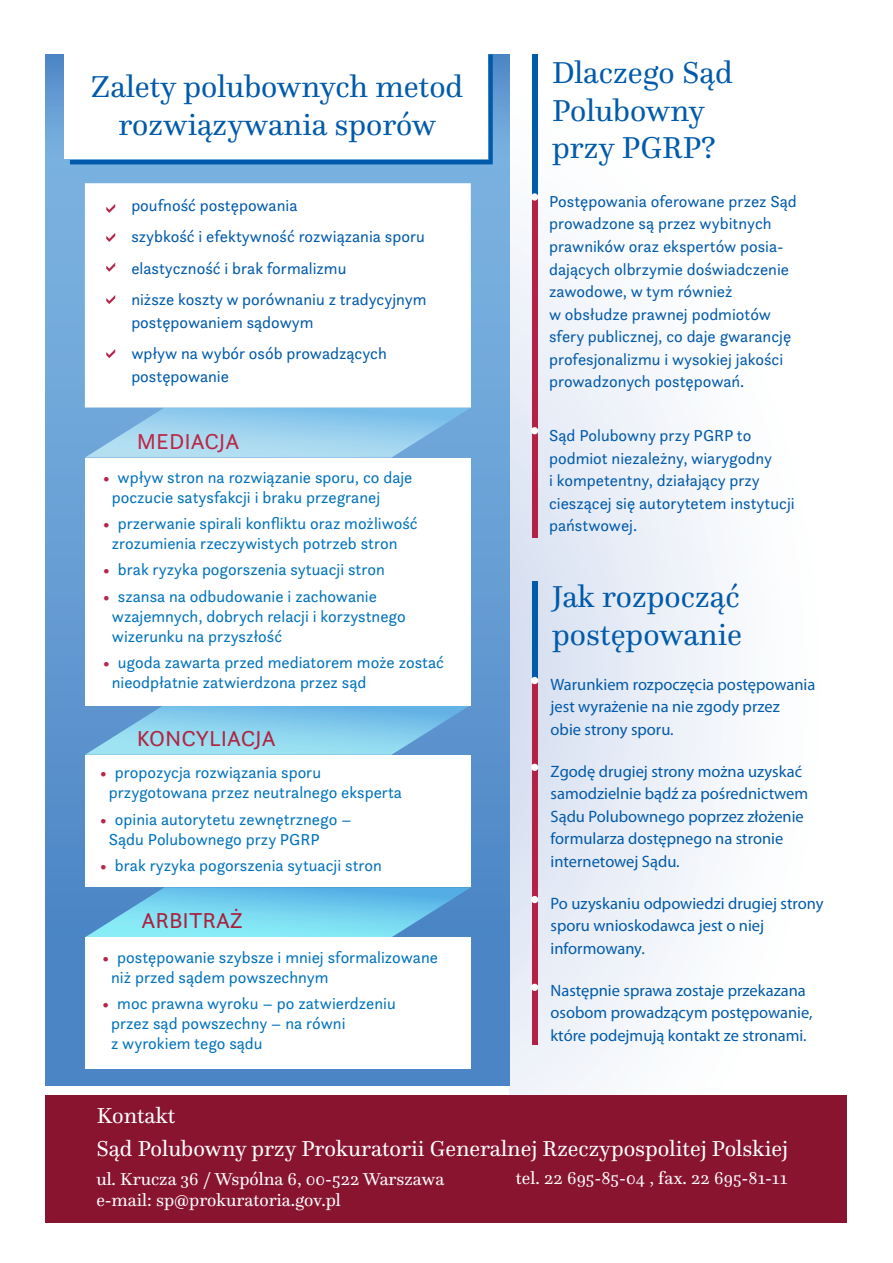
<style>
.page{position:relative;width:893px;height:1263px;background:#fff}
.page>*{position:absolute;margin:0;border:0;box-sizing:border-box;transform-origin:0 0}
.t1{font:31.5px/37.8px "Questa";color:#015aaa}
.t2{font:22.5px "Questa";color:#fff}
.t3{font:22.5px "Questa Sans";color:#b12443}
.t4{font:22.5px "Questa Sans";color:#ba2747}
.t5{font:22.5px "Questa Sans";color:#aa213f}
.t6{font:18px "Questa";color:#fff}
.t7{font:16.5px/19.8px "Questa Sans";color:#0072bc}
.t8{font:16.5px/22.5px "Questa Sans";color:#015aaa}
.t9{font:16.5px/22.5px "Myriad Pro";color:#015aaa}
.s1{color:#b6274b}
</style>
<div class="page">
<svg style="left:509px;top:55px;width:222px;height:1040px"></svg>
<div style="left:46px;top:160px;width:463px;height:925px;background:linear-gradient(to bottom,#7db4e1,#4780c2)"></div>
<div style="left:46px;top:54px;width:18px;height:106px;background:linear-gradient(to bottom,#4e86c6,#7db4e2)"></div>
<div style="left:489px;top:54px;width:20px;height:106px;background:linear-gradient(to bottom,#4e86c6,#7db4e2)"></div>
<div style="left:46px;top:1095px;width:801px;height:127px;background:#891430"></div>
<div style="left:85px;top:183px;width:386px;height:224px;background:#fff"></div>
<svg style="left:106px;top:204px;width:9px;height:9px"></svg>
<svg style="left:106px;top:233px;width:9px;height:9px"></svg>
<svg style="left:106px;top:295px;width:9px;height:9px"></svg>
<svg style="left:106px;top:263px;width:9px;height:9px"></svg>
<svg style="left:106px;top:349px;width:9px;height:9px"></svg>
<svg style="left:85px;top:407px;width:386px;height:50px;background:#92c8e9"></svg>
<svg style="left:85px;top:706px;width:386px;height:49px;background:#7ec3e6"></svg>
<svg style="left:85px;top:887px;width:386px;height:50px;background:#6bc2e6"></svg>
<div style="left:532px;top:581px;width:5px;height:98px;background:#015aaa"></div>
<div style="left:532px;top:680px;width:5px;height:92px;background:#b32147"></div>
<div style="left:532px;top:765px;width:5px;height:137px;background:#b32147"></div>
<div style="left:532px;top:898px;width:5px;height:89px;background:#b32147"></div>
<div style="left:532px;top:984px;width:5px;height:61px;background:#b32147"></div>
<svg style="left:70px;top:54px;width:423px;height:110px"></svg>
<div style="left:85px;top:755px;width:386px;height:131px;background:#fff"></div>
<div style="left:85px;top:458px;width:386px;height:248px;background:#fff"></div>
<div style="left:85px;top:937px;width:386px;height:132px;background:#fff"></div>
<div style="left:531px;top:677px;width:7px;height:7px;background:#fff;border-radius:50%"></div>
<div style="left:531px;top:764px;width:7px;height:7px;background:#fff;border-radius:50%"></div>
<div style="left:532px;top:54px;width:5px;height:143px;background:#015aaa"></div>
<div style="left:532px;top:195px;width:5px;height:342px;background:#b32147"></div>
<div style="left:531px;top:193px;width:7px;height:8px;background:#fff;border-radius:50%"></div>
<div style="left:531px;top:427px;width:7px;height:7px;background:#fff;border-radius:50%"></div>
<div style="left:531px;top:896px;width:7px;height:7px;background:#fff;border-radius:50%"></div>
<div style="left:531px;top:984px;width:7px;height:7px;background:#fff;border-radius:50%"></div>
<h1 class="t1" style="left:91px;top:68px;width:374px;text-align:center">Zalety polubownych metod rozwiązywania sporów</h1>
<p class="t8" style="left:131px;top:189px;width:297px;line-height:31.5px">poufność postępowania<br>szybkość i efektywność rozwiązania sporu elastyczność i brak formalizmu<br>niższe koszty w porównaniu z tradycyjnym</p>
<p class="t8" style="left:131px;top:306px;width:257px;line-height:31.5px">postępowaniem sądowym<br>wpływ na wybór osób prowadzących</p>
<p class="t8" style="left:131px;top:364px;width:99px">postępowanie</p>
<h2 class="t4" style="left:137px;top:427px;width:104px">MEDIACJA</h2>
<p class="t7" style="left:112px;top:467px;width:302px;text-indent:-9px"><span class="s1">•</span> wpływ stron na rozwiązanie sporu, co daje poczucie satysfakcji i braku przegranej</p>
<p class="t7" style="left:112px;top:513px;width:307px;text-indent:-9px"><span class="s1">•</span> przerwanie spirali konfliktu oraz możliwość zrozumienia rzeczywistych potrzeb stron</p>
<p class="t7" style="left:103px;top:560px;width:283px"><span class="s1">•</span> brak ryzyka pogorszenia sytuacji stron</p>
<p class="t7" style="left:112px;top:586px;width:295px;text-indent:-9px"><span class="s1">•</span> szansa na odbudowanie i zachowanie wzajemnych, dobrych relacji i korzystnego wizerunku na przyszłość</p>
<p class="t7" style="left:112px;top:652px;width:334px;text-indent:-9px"><span class="s1">•</span> ugoda zawarta przed mediatorem może zostać nieodpłatnie zatwierdzona przez sąd</p>
<h2 class="t3" style="left:137px;top:724px;width:140px">KONCYLIACJA</h2>
<p class="t7" style="left:109px;top:762px;width:295px;text-indent:-9px"><span class="s1">•</span> propozycja rozwiązania sporu przygotowana przez neutralnego eksperta</p>
<p class="t7" style="left:109px;top:809px;width:244px;text-indent:-9px"><span class="s1">•</span> opinia autorytetu zewnętrznego –<br>Sądu Polubownego przy PGRP</p>
<p class="t7" style="left:100px;top:855px;width:283px"><span class="s1">•</span> brak ryzyka pogorszenia sytuacji stron</p>
<h2 class="t5" style="left:141px;top:907px;width:103px">ARBITRAŻ</h2>
<p class="t7" style="left:111px;top:947px;width:328px;text-indent:-9px"><span class="s1">•</span> postępowanie szybsze i mniej sformalizowane niż przed sądem powszechnym</p>
<p class="t7" style="left:111px;top:993px;width:286px;text-indent:-9px"><span class="s1">•</span> moc prawna wyroku – po zatwierdzeniu przez sąd powszechny – na równi<br>z wyrokiem tego sądu</p>
<h2 class="t2" style="left:97px;top:1101px;width:80px">Kontakt</h2>
<h1 class="t1" style="left:552px;top:53px;width:182px">Dlaczego Sąd<br>Polubowny przy PGRP?</h1>
<p class="t8" style="left:549px;top:190px;width:249px">Postępowania oferowane przez Sąd prowadzone są przez wybitnych prawników oraz ekspertów posia&shy;dających olbrzymie doświadczenie zawodowe, w tym również<br>w obsłudze prawnej podmiotów sfery publicznej, co daje gwarancję profesjonalizmu i wysokiej jakości prowadzonych postępowań.</p>
<p class="t8" style="left:549px;top:424px;width:247px">Sąd Polubowny przy PGRP to podmiot niezależny, wiarygodny<br>i kompetentny, działający przy cieszącej się autorytetem instytucji państwowej.</p>
<h1 class="t1" style="left:552px;top:577px;width:191px">Jak rozpocząć postępowanie</h1>
<p class="t9" style="left:551px;top:673px;width:266px">Warunkiem rozpoczęcia postępowania jest wyrażenie na nie zgody przez<br>obie strony sporu.</p>
<p class="t9" style="left:551px;top:760px;width:259px">Zgodę drugiej strony można uzyskać samodzielnie bądź za pośrednictwem<br>Sądu Polubownego poprzez złożenie formularza dostępnego na stronie internetowej Sądu.</p>
<p class="t9" style="left:551px;top:892px;width:274px">Po uzyskaniu odpowiedzi drugiej strony sporu wnioskodawca jest o niej informowany.</p>
<p class="t9" style="left:551px;top:979px;width:263px">Następnie sprawa zostaje przekazana osobom prowadzącym postępowanie, które podejmują kontakt ze stronami.</p>
<h2 class="t2" style="left:96px;top:1134px;width:693px">Sąd Polubowny przy Prokuratorii Generalnej Rzeczypospolitej Polskiej</h2>
<p class="t6" style="left:96px;top:1167px;width:349px">ul. Krucza 36 / Wspólna 6, 00-522 Warszawa</p>
<p class="t6" style="left:516px;top:1167px;width:273px">tel. 22 695-85-04 , fax. 22 695-81-11</p>
<p class="t6" style="left:96px;top:1189px;width:246px">e-mail: sp@prokuratoria.gov.pl</p>
</div>
